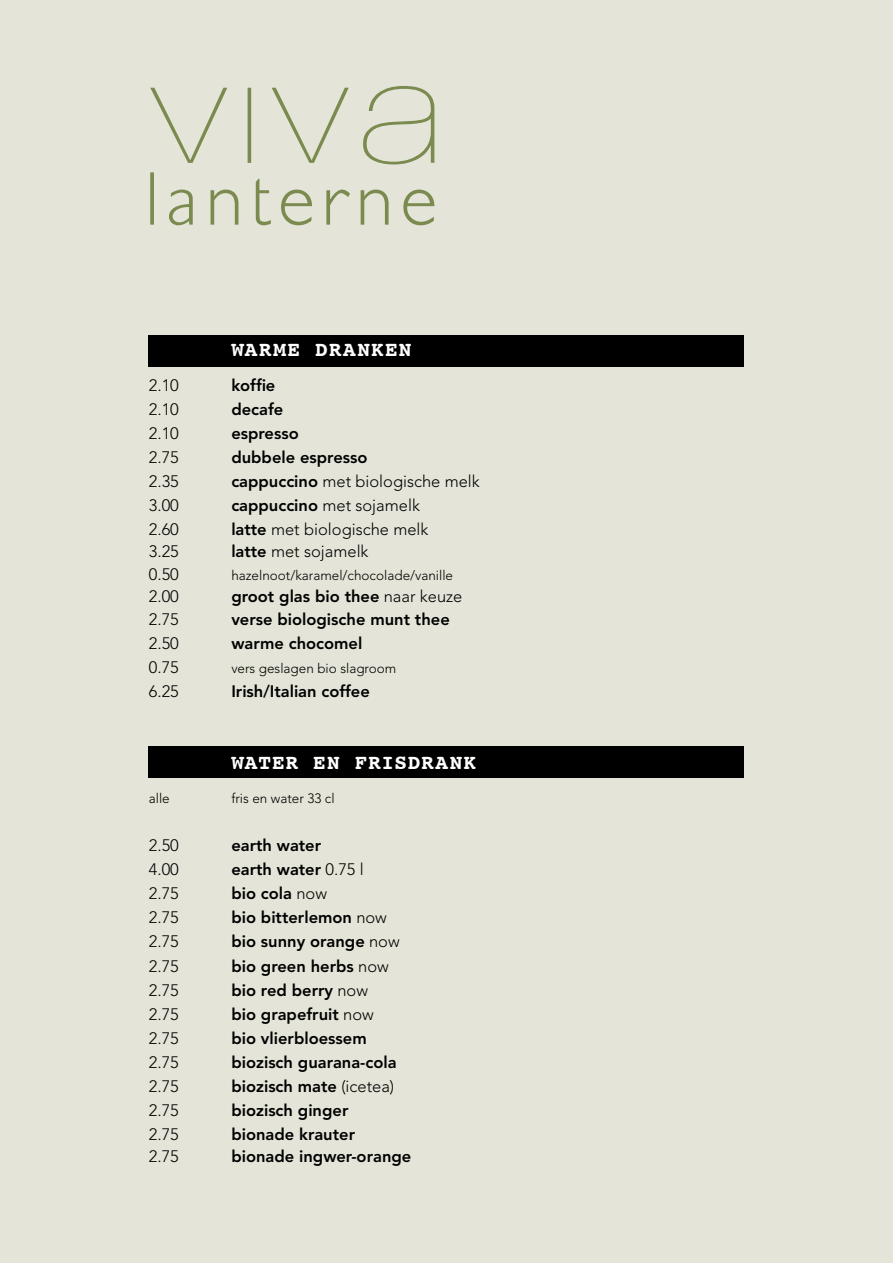
<style>
.page{position:relative;width:893px;height:1263px;background:#e4e5d8}
.page>*{position:absolute;margin:0;border:0;box-sizing:border-box;transform-origin:0 0}
.t1{font:700 21px "Courier";letter-spacing:.055em;color:#fff}
.t2{font:800 16.5px "Avenir";color:#000}
.t3{font:300 16.5px "Avenir";color:#000}
.t4{font:300 13.5px "Avenir";color:#000}
.s1{font-weight:800}
.s2{font-weight:300}
</style>
<div class="page">
<svg style="left:150px;top:86px;width:284px;height:78px"></svg>
<svg style="left:150px;top:172px;width:284px;height:53px"></svg>
<div style="left:149px;top:335px;width:595px;height:32px;background:#000"></div>
<div style="left:149px;top:746px;width:595px;height:32px;background:#000"></div>
<p class="t1" style="left:231px;top:333px;width:181px">warme dranken</p>
<p class="t3" style="left:149px;top:375px;width:32px">2.10</p>
<p class="t2" style="left:231px;top:375px;width:45px">koffie</p>
<p class="t3" style="left:149px;top:399px;width:32px">2.10</p>
<p class="t2" style="left:231px;top:399px;width:53px">decafe</p>
<p class="t3" style="left:149px;top:423px;width:32px">2.10</p>
<p class="t2" style="left:231px;top:423px;width:69px">espresso</p>
<p class="t3" style="left:149px;top:447px;width:32px">2.75</p>
<p class="t2" style="left:231px;top:447px;width:138px">dubbele espresso</p>
<p class="t3" style="left:149px;top:471px;width:32px">2.35</p>
<p class="t3" style="left:231px;top:471px;width:250px"><span class="s1">cappuccino</span> met biologische melk</p>
<p class="t3" style="left:149px;top:496px;width:32px">3.00</p>
<p class="t3" style="left:231px;top:496px;width:190px"><span class="s1">cappuccino</span> met sojamelk</p>
<p class="t3" style="left:149px;top:520px;width:32px">2.60</p>
<p class="t3" style="left:231px;top:520px;width:199px"><span class="s1">latte</span> met biologische melk</p>
<p class="t3" style="left:149px;top:542px;width:32px">3.25</p>
<p class="t3" style="left:231px;top:542px;width:139px"><span class="s1">latte</span> met sojamelk</p>
<p class="t3" style="left:149px;top:565px;width:32px">0.50</p>
<p class="t4" style="left:231px;top:567px;width:223px">hazelnoot/karamel/chocolade/vanille</p>
<p class="t3" style="left:149px;top:587px;width:32px">2.00</p>
<p class="t2" style="left:231px;top:587px;width:233px">groot glas bio thee <span class="s2">naar keuze</span></p>
<p class="t3" style="left:149px;top:609px;width:32px">2.75</p>
<p class="t2" style="left:231px;top:609px;width:220px">verse biologische munt thee</p>
<p class="t3" style="left:149px;top:633px;width:32px">2.50</p>
<p class="t2" style="left:231px;top:633px;width:133px">warme chocomel</p>
<p class="t3" style="left:149px;top:657px;width:32px">0.75</p>
<p class="t4" style="left:231px;top:660px;width:167px">vers geslagen bio slagroom</p>
<p class="t3" style="left:149px;top:681px;width:32px">6.25</p>
<p class="t2" style="left:231px;top:681px;width:140px">Irish/Italian coffee</p>
<p class="t1" style="left:231px;top:745px;width:246px">water en frisdrank</p>
<p class="t4" style="left:149px;top:791px;width:22px">alle</p>
<p class="t4" style="left:231px;top:791px;width:105px">fris en water 33 cl</p>
<p class="t3" style="left:149px;top:836px;width:32px">2.50</p>
<p class="t2" style="left:231px;top:836px;width:91px">earth water</p>
<p class="t3" style="left:149px;top:860px;width:32px">4.00</p>
<p class="t2" style="left:231px;top:860px;width:134px">earth water <span class="s2">0.75 l</span></p>
<p class="t3" style="left:149px;top:884px;width:32px">2.75</p>
<p class="t2" style="left:231px;top:884px;width:97px">bio cola <span class="s2">now</span></p>
<p class="t3" style="left:149px;top:908px;width:32px">2.75</p>
<p class="t2" style="left:231px;top:908px;width:157px">bio bitterlemon <span class="s2">now</span></p>
<p class="t3" style="left:149px;top:932px;width:32px">2.75</p>
<p class="t2" style="left:231px;top:932px;width:170px">bio sunny orange <span class="s2">now</span></p>
<p class="t3" style="left:149px;top:956px;width:32px">2.75</p>
<p class="t2" style="left:231px;top:956px;width:159px">bio green herbs <span class="s2">now</span></p>
<p class="t3" style="left:149px;top:980px;width:32px">2.75</p>
<p class="t2" style="left:231px;top:980px;width:138px">bio red berry <span class="s2">now</span></p>
<p class="t3" style="left:149px;top:1004px;width:32px">2.75</p>
<p class="t2" style="left:231px;top:1004px;width:144px">bio grapefruit <span class="s2">now</span></p>
<p class="t3" style="left:149px;top:1028px;width:32px">2.75</p>
<p class="t2" style="left:231px;top:1028px;width:137px">bio vlierbloessem</p>
<p class="t3" style="left:149px;top:1052px;width:32px">2.75</p>
<p class="t2" style="left:231px;top:1052px;width:167px">biozisch guarana-cola</p>
<p class="t3" style="left:149px;top:1076px;width:32px">2.75</p>
<p class="t2" style="left:231px;top:1076px;width:164px">biozisch mate <span class="s2">(icetea)</span></p>
<p class="t3" style="left:149px;top:1100px;width:32px">2.75</p>
<p class="t2" style="left:231px;top:1100px;width:119px">biozisch ginger</p>
<p class="t3" style="left:149px;top:1124px;width:32px">2.75</p>
<p class="t2" style="left:231px;top:1124px;width:125px">bionade krauter</p>
<p class="t3" style="left:149px;top:1147px;width:32px">2.75</p>
<p class="t2" style="left:231px;top:1146px;width:181px">bionade ingwer-orange</p>
</div>
